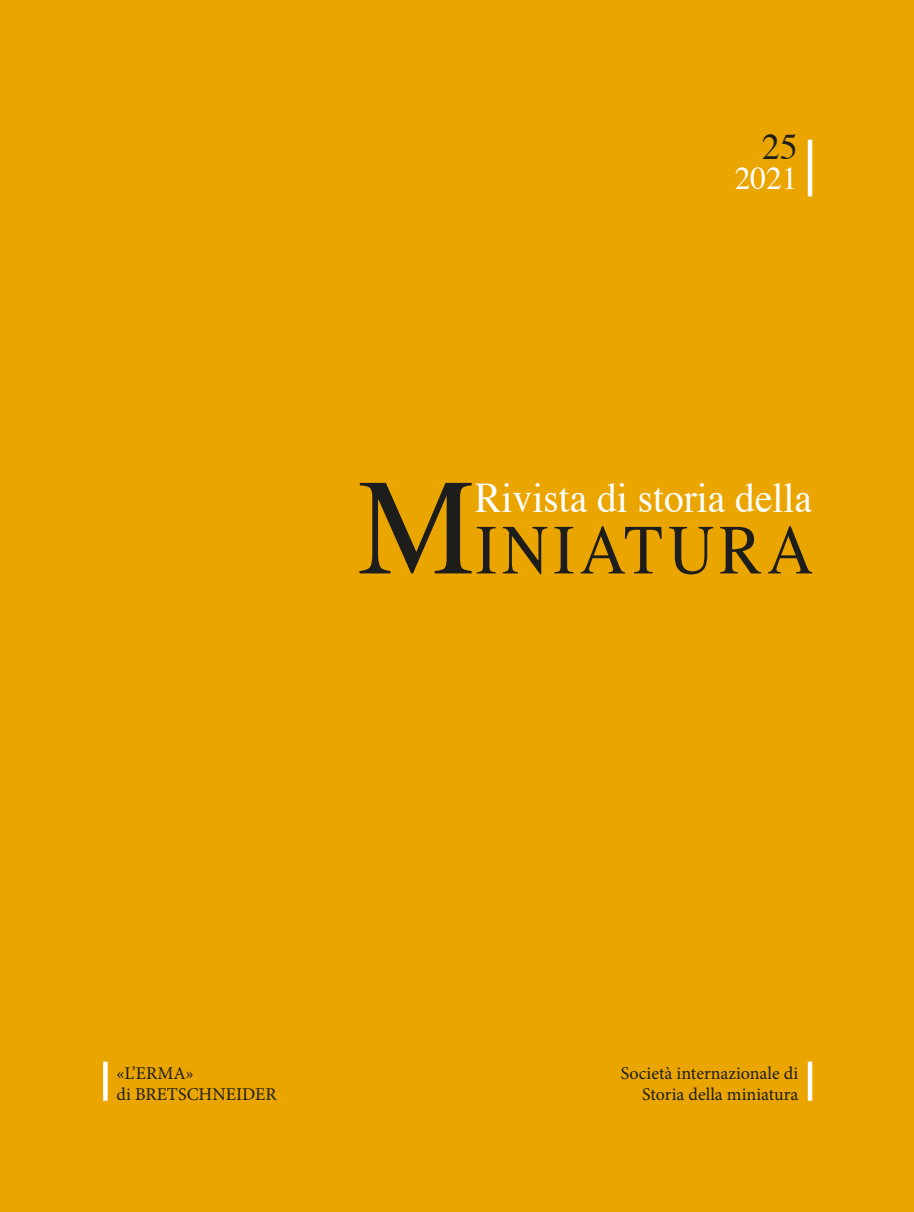
<style>
.page{position:relative;width:914px;height:1212px;background:#fff}
.page>*{position:absolute;margin:0;border:0;box-sizing:border-box;transform-origin:0 0}
.t1{font:70.35px "Times";letter-spacing:.08em;color:#1d1d1b;scale:.91 1}
.t2{font:42.3px "Times";color:#fff;scale:.93 1}
.t3{font:36px "Times";color:#1d1d1b}
.t4{font:31.5px "Times";color:#fff}
.t5{font:18px/21px "Minion Pro";color:#1d1d1b}
.s1{font-size:136.8px}
</style>
<div class="page">
<div style="left:0;top:0;width:913px;height:1211px;background:#eaa500"></div>
<div style="left:807px;top:140px;width:5px;height:56px;background:#fff"></div>
<div style="left:103px;top:1061px;width:5px;height:39px;background:#fff"></div>
<div style="left:807px;top:1061px;width:5px;height:39px;background:#fff"></div>
<h3 class="t3" style="left:761px;top:132px;width:37px">25</h3>
<h3 class="t4" style="left:734px;top:166px;width:64px">2021</h3>
<h2 class="t2" style="left:475px;top:479px;width:363px">Rivista di storia della</h2>
<h1 class="t1" style="left:358px;top:520px;width:502px"><span class="s1">M</span>INIATURA</h1>
<p class="t5" style="left:117px;top:1062px;width:162px">«L’ERMA»<br>di BRETSCHNEIDER</p>
<p class="t5" style="left:620px;top:1062px;width:179px;text-align:right">Società internazionale di<br>Storia della miniatura</p>
</div>
